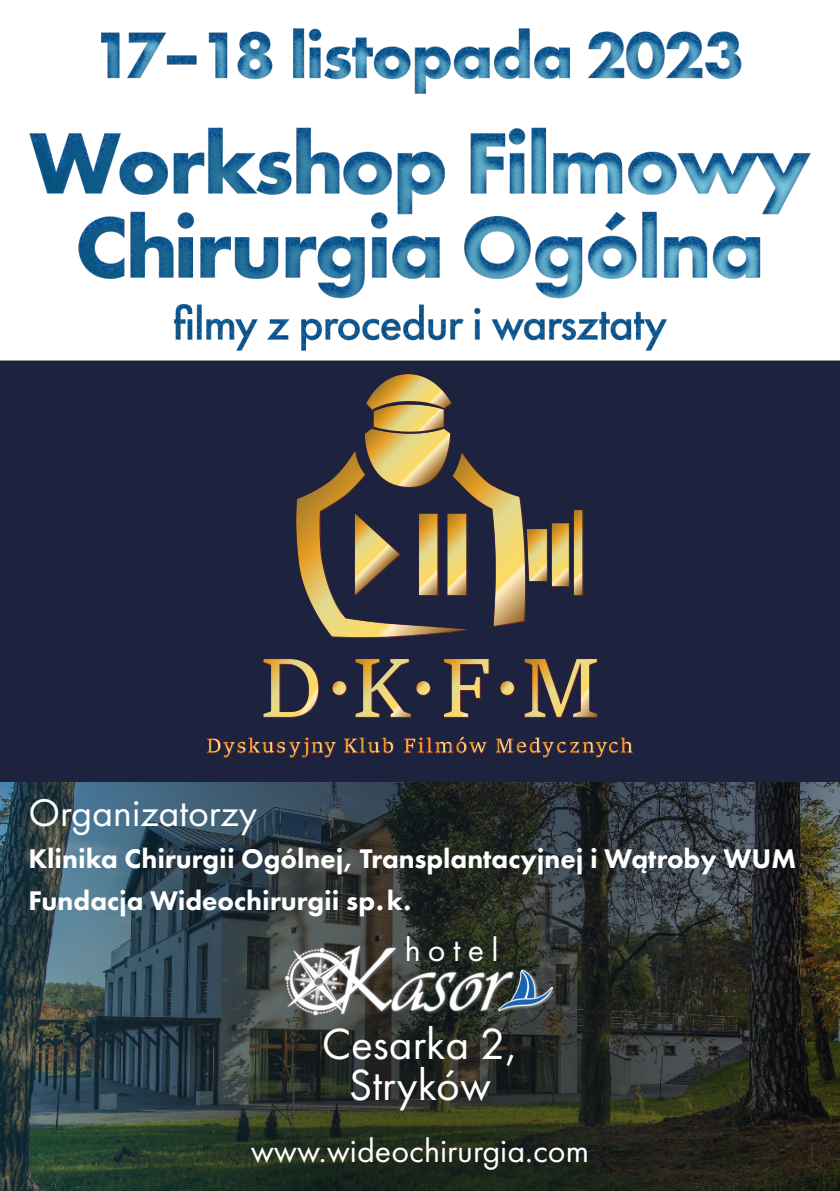
<style>
.page{position:relative;width:840px;height:1191px;background:#fff}
.page>*{position:absolute;margin:0;border:0;box-sizing:border-box;transform-origin:0 0}
.t1{font:45.4px/41.6px "Futura PT";color:#fff;text-align:center}
.t2{font:40px "Futura PT";color:#fff}
.t3{font:34px "Futura PT";color:#fff}
.t4{font:800 28px/42px "Futura PT";color:#fff}
</style>
<div class="page">
<div style="left:0;top:360px;width:839px;height:423px;background:#1d233e"></div>
<img style="left:29px;top:28px;width:781px;height:323px">
<img style="left:207px;top:375px;width:425px;height:383px">
<img style="left:0;top:783px;width:839px;height:408px">
<img style="left:283px;top:945px;width:272px;height:71px">
<img style="left:491px;top:956px;width:67px;height:60px">
<h2 class="t2" style="left:28px;top:795px;width:230px">Organizatorzy</h2>
<p class="t4" style="left:28px;top:839px;width:769px">Klinika Chirurgii Ogólnej, Transplantacyjnej i Wątroby WUM<br>Fundacja Wideochirurgii sp.k.</p>
<p class="t3" style="left:405px;top:935px;width:95px">hotel</p>
<h1 class="t1" style="left:321px;top:1026px;width:198px">Cesarka 2,<br>Stryków</h1>
<p class="t3" style="left:251px;top:1136px;width:340px">www.wideochirurgia.com</p>
</div>
